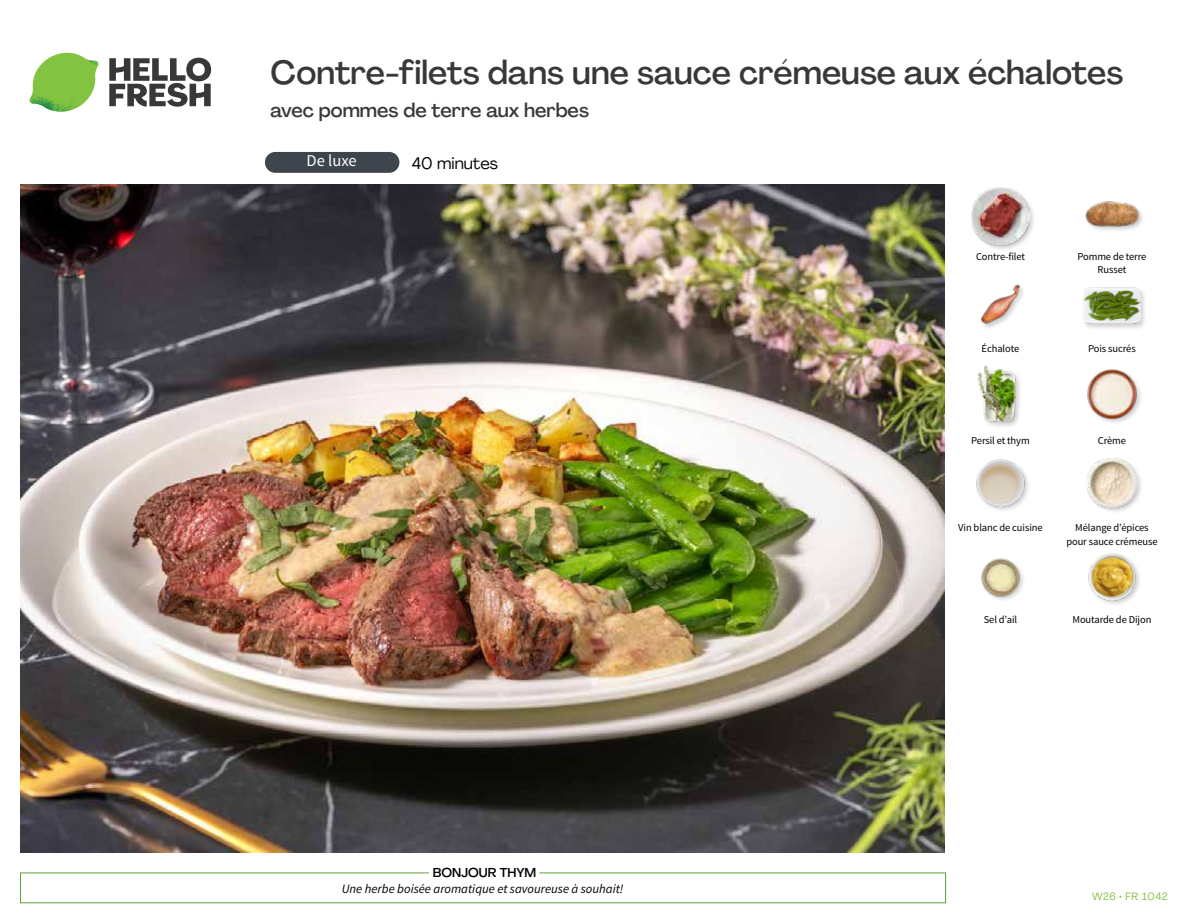
<style>
.page{position:relative;width:1188px;height:918px;background:#fff}
.page>*{position:absolute;margin:0;border:0;box-sizing:border-box;transform-origin:0 0}
.t1{font:500 33px "Agrandir";color:#383839}
.t2{font:500 19.5px "Agrandir";color:#383839}
.t3{font:16.5px "Agrandir";color:#000}
.t4{font:16.5px "Source Sans Pro";color:#fff}
.t5{font:italic 12.75px "Source Sans Pro";color:#000}
.t6{font:500 12.75px "Agrandir";color:#000}
.t7{font:10.5px/13.5px "Source Sans Pro";letter-spacing:-.01em;color:#000;text-align:center}
.t8{font:10.5px "Agrandir";letter-spacing:.05em;color:#82c341}
</style>
<div class="page">
<svg style="left:109px;top:57px;width:102px;height:50px"></svg>
<svg style="left:34px;top:53px;width:62px;height:40px"></svg>
<img style="left:67px;top:53px;width:32px;height:26px">
<img style="left:33px;top:75px;width:59px;height:11px">
<img style="left:29px;top:79px;width:61px;height:33px">
<img style="left:65px;top:86px;width:27px;height:25px">
<div style="left:20px;top:873px;width:926px;height:30px;border:1px solid #609f43"></div>
<div style="left:429px;top:865px;width:110px;height:15px;background:#fff"></div>
<img style="left:21px;top:184px;width:924px;height:668px">
<div style="left:265px;top:152px;width:134px;height:21px;background:#3e454c;border-radius:10px"></div>
<img style="left:1088px;top:553px;width:52px;height:51px">
<img style="left:981px;top:558px;width:43px;height:42px">
<div style="left:1086px;top:457px;width:58px;height:58px;background:#000;opacity:.2"></div>
<img style="left:1087px;top:458px;width:50px;height:50px">
<img style="left:976px;top:459px;width:53px;height:51px">
<img style="left:1087px;top:369px;width:54px;height:54px">
<div style="left:977px;top:364px;width:45px;height:66px;background:#000;opacity:.2"></div>
<img style="left:977px;top:365px;width:45px;height:58px">
<div style="left:1082px;top:287px;width:65px;height:44px;background:#000;opacity:.2"></div>
<img style="left:1083px;top:287px;width:58px;height:44px">
<img style="left:980px;top:284px;width:43px;height:44px">
<div style="left:1085px;top:201px;width:60px;height:32px;background:#000;opacity:.2"></div>
<img style="left:1085px;top:201px;width:56px;height:28px">
<div style="left:970px;top:186px;width:66px;height:66px;background:#000;opacity:.2"></div>
<img style="left:972px;top:188px;width:57px;height:57px">
<h1 class="t1" style="left:271px;top:52px;width:854px">Contre-filets dans une sauce crémeuse aux échalotes</h1>
<h2 class="t2" style="left:271px;top:98px;width:320px">avec pommes de terre aux herbes</h2>
<h3 class="t4" style="left:307px;top:151px;width:52px">De luxe</h3>
<h3 class="t3" style="left:412px;top:153px;width:88px">40 minutes</h3>
<p class="t6" style="left:433px;top:864px;width:105px">BONJOUR THYM</p>
<p class="t5" style="left:342px;top:881px;width:283px">Une herbe boisée aromatique et savoureuse à souhait!</p>
<p class="t7" style="left:976px;top:250px;width:50px">Contre-filet</p>
<p class="t7" style="left:982px;top:342px;width:39px">Échalote</p>
<p class="t7" style="left:1077px;top:250px;width:70px">Pomme de terre<br>Russet</p>
<p class="t7" style="left:1088px;top:342px;width:49px">Pois sucrés</p>
<p class="t7" style="left:971px;top:434px;width:60px">Persil et thym</p>
<p class="t7" style="left:1098px;top:434px;width:30px">Crème</p>
<p class="t7" style="left:958px;top:521px;width:86px">Vin blanc de cuisine</p>
<p class="t7" style="left:1066px;top:521px;width:93px">Mélange d’épices pour sauce crémeuse</p>
<p class="t7" style="left:984px;top:613px;width:35px">Sel d’ail</p>
<p class="t7" style="left:1073px;top:613px;width:80px">Moutarde de Dijon</p>
<p class="t8" style="left:1092px;top:890px;width:77px">W26 • FR 1042</p>
</div>
